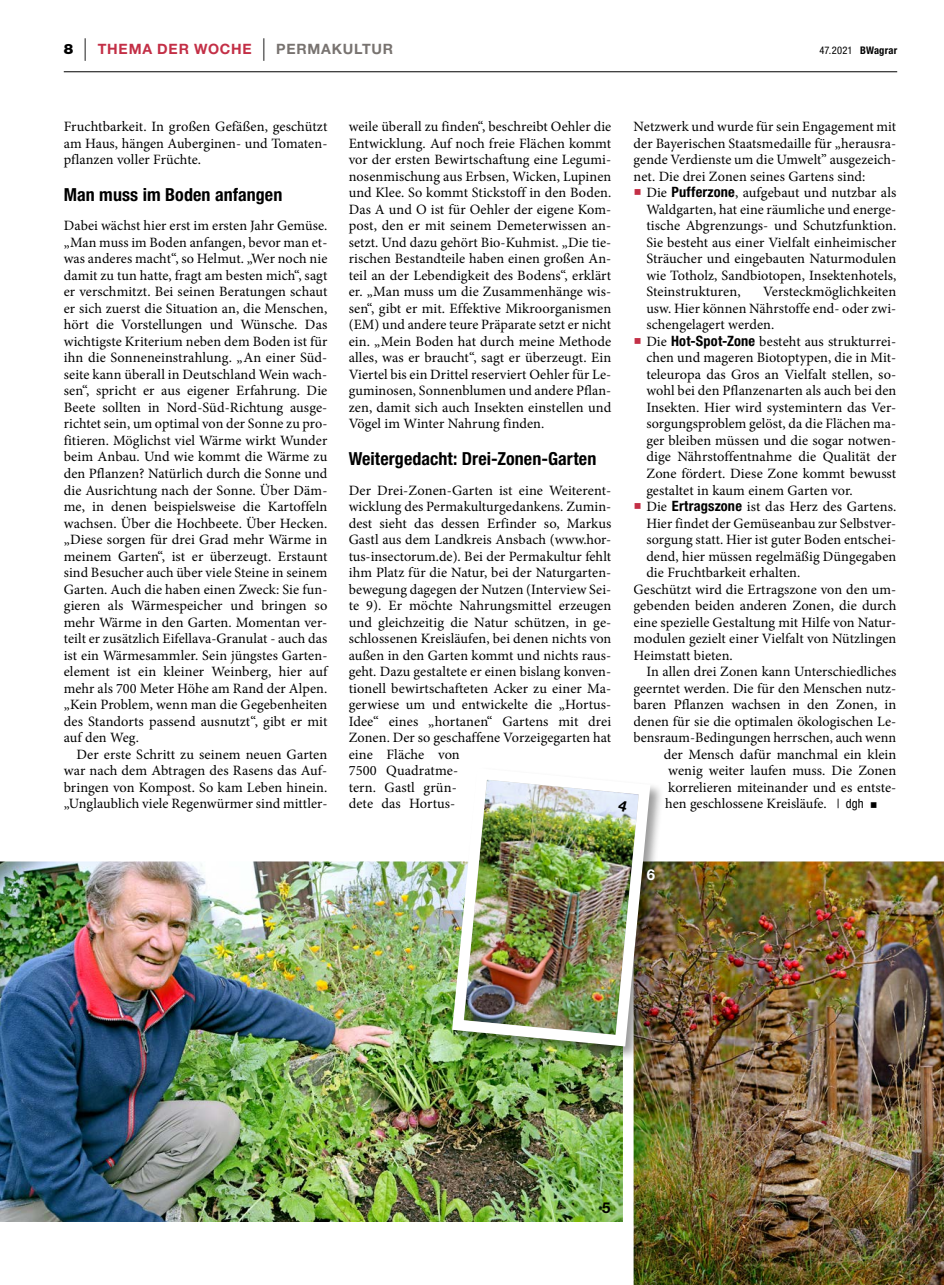
<style>
.page{position:relative;width:944px;height:1285px;background:#fff}
.page>*{position:absolute;margin:0;border:0;box-sizing:border-box;transform-origin:0 0}
.t1{font:700 condensed 18px "Helvetica Neue LT Std";letter-spacing:.005em;color:#000}
.t2{font:700 15px "Helvetica Neue LT Std";color:#000}
.t3{font:700 15px "Helvetica Neue LT Std";color:#fff}
.t4{font:14.25px/16.5px "Minion Pro";letter-spacing:.005em;color:#000;text-align:justify}
.t5{font:700 14.25px "Helvetica Neue LT Std";letter-spacing:.055em;color:#c32f46}
.t6{font:condensed 10.5px "Helvetica Neue LT Std";letter-spacing:.02em;color:#000}
.s1{font-weight:900;color:#000}
.s2{font-weight:100;font-size:22.5px;color:#000}
.s3{color:#787370}
.s4{font-weight:700}
.s5{font-size:19.95px;color:#c32f46}
.s6{font-family:"Helvetica Neue LT Std";font-weight:700;font-stretch:condensed}
.s7{font-family:"Helvetica Neue LT Std";font-stretch:condensed;font-size:12.75px}
.s8{font-size:19.5px}
</style>
<div class="page">
<hr style="left:64px;top:71px;width:833px;height:1px;background:#000">
<img style="left:0;top:861px;width:623px;height:359px">
<img style="left:634px;top:861px;width:310px;height:423px">
<div style="left:450px;top:766px;width:214px;height:294px;background:#000;opacity:.39"></div>
<img style="left:446px;top:766px;width:210px;height:286px">
<svg style="left:618px;top:800px;width:10px;height:12px"></svg>
<p class="t5" style="left:64px;top:40px;width:331px"><span class="s1">8</span> <span class="s2">|</span> THEMA DER WOCHE <span class="s2">|</span> <span class="s3">PERMAKULTUR</span></p>
<p class="t6" style="left:820px;top:45px;width:79px">47.2021 <span class="s4">BWagrar</span></p>
<p class="t4" style="left:64px;top:118px;width:265px">Fruchtbarkeit. In großen Gefäßen, geschützt am Haus, hängen Auberginen- und Tomaten&shy;pflanzen voller Früchte.</p>
<p class="t1" style="left:64px;top:183px;width:220px">Man muss im Boden anfangen</p>
<p class="t4" style="left:64px;top:217px;width:265px">Dabei wächst hier erst im ersten Jahr Gemüse. „Man muss im Boden anfangen, bevor man et&shy;was anderes macht“, so Helmut. „Wer noch nie damit zu tun hatte, fragt am besten mich“, sagt er verschmitzt. Bei seinen Beratungen schaut er sich zuerst die Situation an, die Menschen, hört die Vorstellungen und Wünsche. Das wichtigste Kriterium neben dem Boden ist für ihn die Sonneneinstrahlung. „An einer Süd&shy;seite kann überall in Deutschland Wein wach&shy;sen“, spricht er aus eigener Erfahrung. Die Beete sollten in Nord-Süd-Richtung ausge&shy;richtet sein, um optimal von der Sonne zu pro&shy;fitieren. Möglichst viel Wärme wirkt Wunder beim Anbau. Und wie kommt die Wärme zu den Pflanzen? Natürlich durch die Sonne und die Ausrichtung nach der Sonne. Über Däm&shy;me, in denen beispielsweise die Kartoffeln wachsen. Über die Hochbeete. Über Hecken. „Diese sorgen für drei Grad mehr Wärme in meinem Garten“, ist er überzeugt. Erstaunt sind Besucher auch über viele Steine in seinem Garten. Auch die haben einen Zweck: Sie fun&shy;gieren als Wärmespeicher und bringen so mehr Wärme in den Garten. Momentan ver&shy;teilt er zusätzlich Eifellava-Granulat - auch das ist ein Wärmesammler. Sein jüngstes Garten&shy;element ist ein kleiner Weinberg, hier auf mehr als 700 Meter Höhe am Rand der Alpen. „Kein Problem, wenn man die Gegebenheiten des Standorts passend ausnutzt“, gibt er mit auf den Weg.</p>
<p class="t4" style="left:64px;top:745px;width:265px;text-indent:13px">Der erste Schritt zu seinem neuen Garten war nach dem Abtragen des Rasens das Auf&shy;bringen von Kompost. So kam Leben hinein. „Unglaublich viele Regenwürmer sind mittler-</p>
<p class="t4" style="left:349px;top:118px;width:264px">weile überall zu finden“, beschreibt Oehler die Entwicklung. Auf noch freie Flächen kommt vor der ersten Bewirtschaftung eine Legumi&shy;nosenmischung aus Erbsen, Wicken, Lupinen und Klee. So kommt Stickstoff in den Boden.<br>Das A und O ist für Oehler der eigene Kom&shy;post, den er mit seinem Demeterwissen an&shy;setzt. Und dazu gehört Bio-Kuhmist. „Die tie&shy;rischen Bestandteile haben einen großen An&shy;teil an der Lebendigkeit des Bodens“, erklärt er. „Man muss um die Zusammenhänge wis&shy;sen“, gibt er mit. Effektive Mikroorganismen (EM) und andere teure Präparate setzt er nicht ein. „Mein Boden hat durch meine Methode alles, was er braucht“, sagt er überzeugt. Ein Viertel bis ein Drittel reserviert Oehler für Le&shy;guminosen, Sonnenblumen und andere Pflan&shy;zen, damit sich auch Insekten einstellen und Vögel im Winter Nahrung finden.</p>
<p class="t1" style="left:349px;top:447px;width:249px">Weitergedacht: Drei-Zonen-Garten</p>
<p class="t4" style="left:349px;top:481px;width:264px;text-align:left">Der Drei-Zonen-Garten ist eine Weiterent&shy;wicklung des Permakulturgedankens. Zumin&shy;dest sieht das dessen Erfinder so, Markus Gastl aus dem Landkreis Ansbach (www.hor&shy;tus-insectorum.de). Bei der Permakultur fehlt ihm Platz für die Natur, bei der Naturgarten&shy;bewegung dagegen der Nutzen (Interview Sei&shy;te 9). Er möchte Nahrungsmittel erzeugen und gleichzeitig die Natur schützen, in ge&shy;schlossenen Kreisläufen, bei denen nichts von außen in den Garten kommt und nichts raus&shy;geht. Dazu gestaltete er einen bislang konven&shy;tionell bewirtschafteten Acker zu einer Ma&shy;gerwiese um und entwickelte die „Hortus-Idee“ eines „hortanen“ Gartens mit drei Zonen. Der so geschaffene Vorzeigegarten hat eine Fläche von<br>7500 Quadratme-<br>tern. Gastl grün-<br>dete das Hortus-</p>
<p class="t4" style="left:634px;top:118px;width:264px">Netzwerk und wurde für sein Engagement mit der Bayerischen Staatsmedaille für „herausra&shy;gende Verdienste um die Umwelt” ausgezeich&shy;net. Die drei Zonen seines Gartens sind:</p>
<p class="t4" style="left:646px;top:184px;width:252px;text-indent:-13px"><span class="s5">■</span> Die <span class="s6">Pufferzone</span>, aufgebaut und nutzbar als Waldgarten, hat eine räumliche und energe&shy;tische Abgrenzungs- und Schutzfunktion.<br>Sie besteht aus einer Vielfalt einheimischer Sträucher und eingebauten Naturmodulen wie Totholz, Sandbiotopen, Insektenhotels, Steinstrukturen,</p>
<p class="t4" style="left:646px;top:283px;width:251px;text-indent:117px">Versteckmöglichkeiten usw. Hier können Nährstoffe end- oder zwi&shy;schengelagert werden.</p>
<p class="t4" style="left:646px;top:333px;width:252px;text-indent:-13px"><span class="s5">■</span> Die <span class="s6">Hot-Spot-Zone</span> besteht aus strukturrei&shy;chen und mageren Biotoptypen, die in Mit&shy;teleuropa das Gros an Vielfalt stellen, so&shy;wohl bei den Pflanzenarten als auch bei den Insekten. Hier wird systemintern das Ver&shy;sorgungsproblem gelöst, da die Flächen ma&shy;ger bleiben müssen und die sogar notwen&shy;dige Nährstoffentnahme die Qualität der Zone fördert. Diese Zone kommt bewusst gestaltet in kaum einem Garten vor.</p>
<p class="t4" style="left:634px;top:498px;width:264px"><span class="s5">■</span> Die <span class="s6">Ertragszone</span> ist das Herz des Gartens.</p>
<p class="t4" style="left:646px;top:514px;width:251px">Hier findet der Gemüseanbau zur Selbstver-</p>
<p class="t4" style="left:646px;top:531px;width:251px">sorgung statt. Hier ist guter Boden entschei-</p>
<p class="t4" style="left:646px;top:547px;width:251px">dend, hier müssen regelmäßig Düngegaben</p>
<p class="t4" style="left:646px;top:564px;width:156px">die Fruchtbarkeit erhalten.</p>
<p class="t4" style="left:634px;top:580px;width:264px">Geschützt wird die Ertragszone von den um-</p>
<p class="t4" style="left:634px;top:597px;width:264px">gebenden beiden anderen Zonen, die durch</p>
<p class="t4" style="left:634px;top:613px;width:264px">eine spezielle Gestaltung mit Hilfe von Natur-</p>
<p class="t4" style="left:634px;top:630px;width:264px">modulen gezielt einer Vielfalt von Nützlingen</p>
<p class="t4" style="left:634px;top:646px;width:101px">Heimstatt bieten.</p>
<p class="t4" style="left:646px;top:663px;width:251px">In allen drei Zonen kann Unterschiedliches</p>
<p class="t4" style="left:634px;top:679px;width:264px">geerntet werden. Die für den Menschen nutz-</p>
<p class="t4" style="left:634px;top:696px;width:264px">baren Pflanzen wachsen in den Zonen, in</p>
<p class="t4" style="left:634px;top:712px;width:264px">denen für sie die optimalen ökologischen Le-</p>
<p class="t4" style="left:634px;top:729px;width:264px">bensraum-Bedingungen herrschen, auch wenn</p>
<p class="t4" style="left:664px;top:745px;width:234px">der Mensch dafür manchmal ein klein</p>
<p class="t4" style="left:668px;top:762px;width:229px">wenig weiter laufen muss. Die Zonen</p>
<p class="t4" style="left:668px;top:778px;width:229px">korrelieren miteinander und es entste-</p>
<p class="t4" style="left:665px;top:795px;width:214px">hen geschlossene Kreisläufe. <span class="s7">| dgh</span> <span class="s8">■</span></p>
<p class="t3" style="left:647px;top:864px;width:10px">6</p>
<p class="t2" style="left:602px;top:1197px;width:10px">5</p>
</div>
